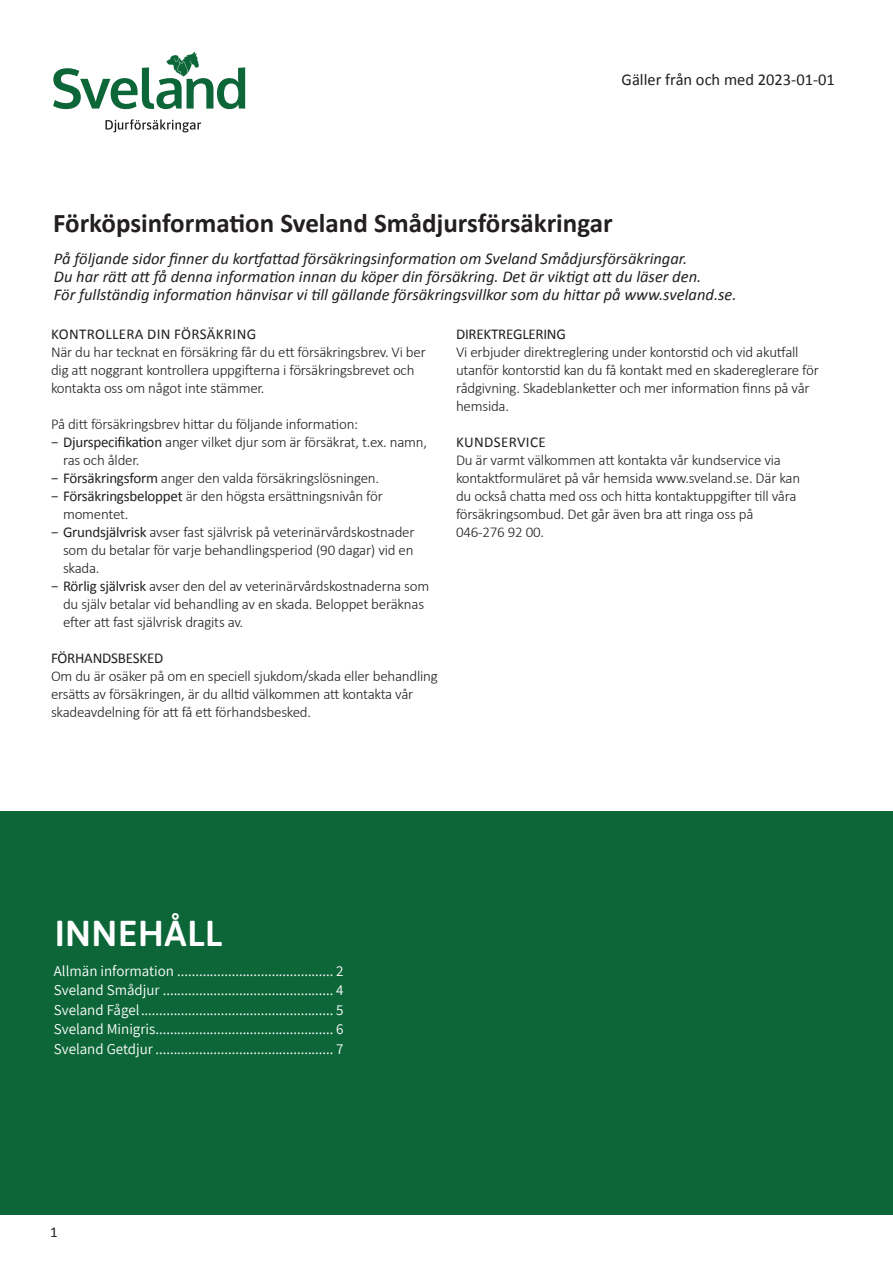
<style>
.page{position:relative;width:893px;height:1263px;background:#fff}
.page>*{position:absolute;margin:0;border:0;box-sizing:border-box;transform-origin:0 0}
.t1{font:600 36px "Asap";letter-spacing:.01em;color:#fff}
.t2{font:700 27px "Calibri";color:#231f20}
.t3{font:italic 16.5px "Calibri";color:#231f20}
.t4{font:16.5px "Calibri";color:#231f20}
.t5{font:300 15px/18px "Calibri";letter-spacing:-.015em;color:#231f20}
.t6{font:15px "Assistant";color:#fff}
.t7{font:15px "Calibri";letter-spacing:.01em;color:#231f20}
.t8{font:15px "Calibri";letter-spacing:-.015em;color:#231f20}
.s1{font-weight:400}
</style>
<div class="page">
<svg style="left:53px;top:52px;width:192px;height:57px"></svg>
<svg style="left:105px;top:119px;width:96px;height:13px"></svg>
<div style="left:0;top:811px;width:893px;height:404px;background:#0c6638"></div>
<p class="t4" style="left:622px;top:69px;width:215px">Gäller från och med 2023-01-01</p>
<p class="t2" style="left:53px;top:206px;width:561px">Förköpsinformation Sveland Smådjursförsäkringar</p>
<p class="t3" style="left:54px;top:247px;width:635px">På följande sidor finner du kortfattad försäkringsinformation om Sveland Smådjursförsäkringar.</p>
<p class="t3" style="left:54px;top:265px;width:649px">Du har rätt att få denna information innan du köper din försäkring. Det är viktigt att du läser den.</p>
<p class="t3" style="left:54px;top:283px;width:684px">För fullständig information hänvisar vi till gällande försäkringsvillkor som du hittar på www.sveland.se.</p>
<p class="t7" style="left:51px;top:324px;width:206px">KONTROLLERA DIN FÖRSÄKRING</p>
<p class="t5" style="left:51px;top:343px;width:376px">När du har tecknat en försäkring får du ett försäkringsbrev. Vi ber dig att noggrant kontrollera uppgifterna i försäkringsbrevet och kontakta oss om något inte stämmer.</p>
<p class="t5" style="left:51px;top:415px;width:309px">På ditt försäkringsbrev hittar du följande information:</p>
<p class="t5" style="left:63px;top:433px;width:366px;text-indent:-12px"><span class="s1">− Djurspecifikation</span> anger vilket djur som är försäkrat, t.ex. namn, ras och ålder.</p>
<p class="t5" style="left:51px;top:469px;width:330px"><span class="s1">− Försäkringsform</span> anger den valda försäkringslösningen.</p>
<p class="t5" style="left:63px;top:487px;width:321px;text-indent:-12px"><span class="s1">− Försäkringsbeloppet</span> är den högsta ersättningsnivån för momentet.</p>
<p class="t5" style="left:63px;top:523px;width:353px;text-align:justify;text-indent:-12px"><span class="s1">− Grundsjälvrisk</span> avser fast självrisk på veterinärvårdskostnader som du betalar för varje behandlingsperiod (90 dagar) vid en skada.</p>
<p class="t5" style="left:63px;top:577px;width:368px;text-indent:-12px"><span class="s1">− Rörlig självrisk</span> avser den del av veterinärvårdskostnaderna som du själv betalar vid behandling av en skada. Beloppet beräknas efter att fast självrisk dragits av.</p>
<p class="t8" style="left:51px;top:648px;width:114px">FÖRHANDSBESKED</p>
<p class="t5" style="left:51px;top:667px;width:388px">Om du är osäker på om en speciell sjukdom/skada eller behandling ersätts av försäkringen, är du alltid välkommen att kontakta vår skadeavdelning för att få ett förhandsbesked.</p>
<p class="t8" style="left:456px;top:324px;width:111px">DIREKTREGLERING</p>
<p class="t5" style="left:456px;top:343px;width:364px">Vi erbjuder direktreglering under kontorstid och vid akutfall utanför kontorstid kan du få kontakt med en skadereglerare för rådgivning. Skadeblanketter och mer information finns på vår hemsida.</p>
<p class="t7" style="left:456px;top:432px;width:91px">KUNDSERVICE</p>
<p class="t5" style="left:456px;top:451px;width:346px">Du är varmt välkommen att kontakta vår kundservice via kontaktformuläret på vår hemsida www.sveland.se. Där kan du också chatta med oss och hitta kontaktuppgifter till våra försäkringsombud. Det går även bra att ringa oss på</p>
<p class="t5" style="left:456px;top:523px;width:90px">046-276 92 00.</p>
<p class="t1" style="left:55px;top:908px;width:169px">INNEHÅLL</p>
<p class="t6" style="left:54px;top:960px;width:291px">Allmän information ........................................... 2</p>
<p class="t6" style="left:54px;top:980px;width:291px">Sveland Smådjur ............................................... 4</p>
<p class="t6" style="left:54px;top:999px;width:291px">Sveland Fågel..................................................... 5</p>
<p class="t6" style="left:54px;top:1019px;width:291px">Sveland Minigris................................................. 6</p>
<p class="t6" style="left:54px;top:1038px;width:291px">Sveland Getdjur ................................................. 7</p>
<p class="t7" style="left:50px;top:1222px;width:9px">1</p>
</div>
